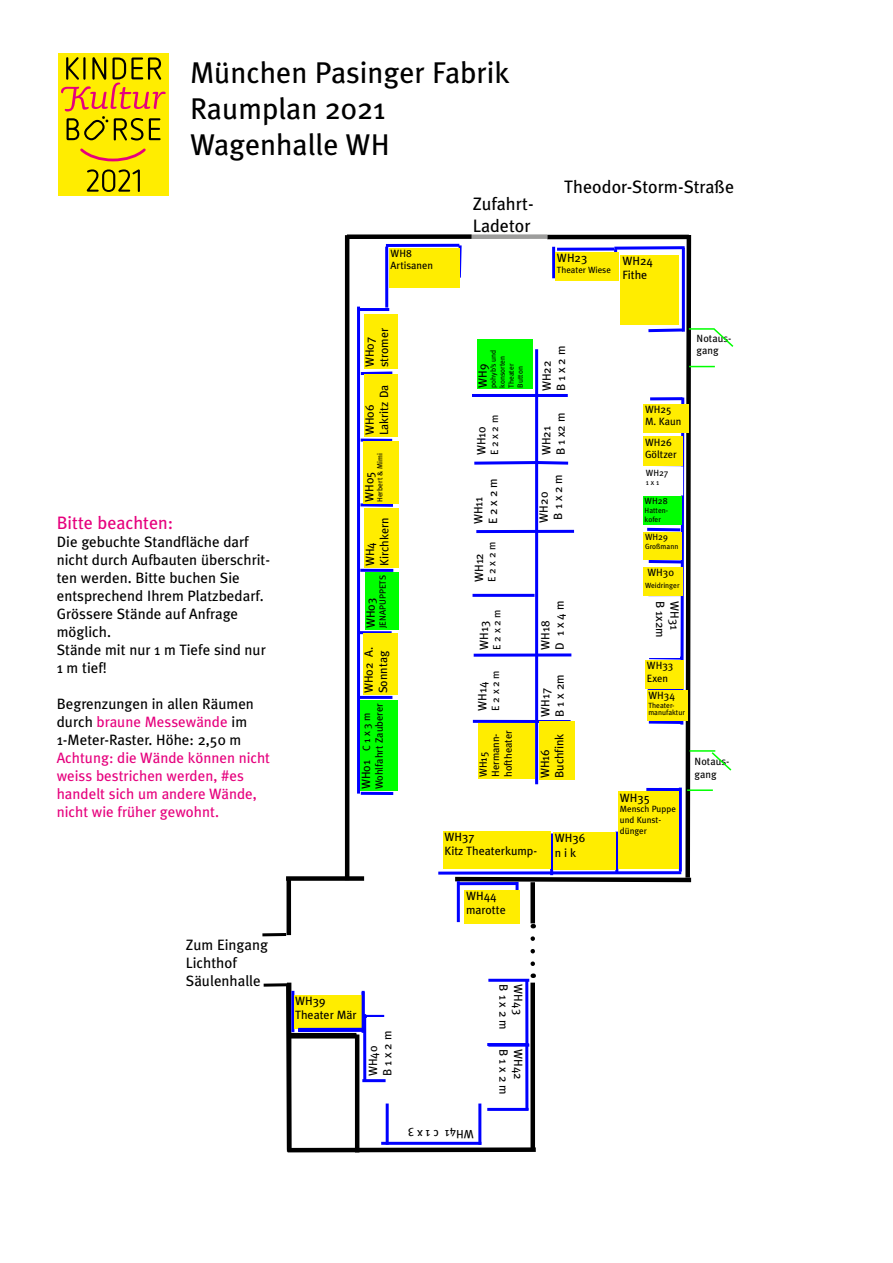
<style>
.page{position:relative;width:893px;height:1263px;background:#fff}
.page>*{position:absolute;margin:0;border:0;box-sizing:border-box;transform-origin:0 0}
.t1{font:30px/36px "Meta Plus";color:#000}
.t2{font:18px/21.6px "Meta Plus";color:#000}
.t3{font:18px "Meta Plus";color:#e6007d}
.t4{font:15px/18px "Meta Plus";color:#000}
.t5{font:15px/18px "Meta Plus";color:#e6007d}
.t6{font:12px/14.4px "Meta Plus";color:#000}
.t7{font:10.5px/12.6px "Meta Plus";color:#000}
.t8{font:9px/10.6px "Meta Plus";color:#000}
.t9{font:7.5px/9px "Meta Plus";color:#000}
.s1{color:#e6007d}
.s2{font-size:12px}
</style>
<div class="page">
<hr style="left:345px;top:235px;width:4px;height:645px;background:#000">
<div style="left:347px;top:234px;width:125px;height:5px;background:#000"></div>
<div style="left:286px;top:876px;width:78px;height:5px;background:#000"></div>
<hr style="left:287px;top:878px;width:4px;height:57px;background:#000">
<div style="left:530px;top:882px;width:5px;height:41px;background:#000"></div>
<hr style="left:357px;top:307px;width:3px;height:486px;background:#00f">
<svg style="left:438px;top:871px;width:13px;height:4px"></svg>
<hr style="left:516px;top:882px;width:3px;height:41px;background:#00f">
<hr style="left:457px;top:881px;width:3px;height:41px;background:#00f">
<hr style="left:457px;top:882px;width:61px;height:3px;background:#00f">
<svg style="left:360px;top:371px;width:33px;height:4px"></svg>
<hr style="left:361px;top:439px;width:31px;height:3px;background:#00f">
<svg style="left:360px;top:503px;width:33px;height:4px"></svg>
<hr style="left:360px;top:569px;width:33px;height:3px;background:#00f">
<hr style="left:359px;top:631px;width:33px;height:3px;background:#00f">
<hr style="left:360px;top:696px;width:32px;height:3px;background:#00f">
<hr style="left:361px;top:792px;width:32px;height:3px;background:#00f">
<hr style="left:360px;top:308px;width:29px;height:3px;background:#00f">
<div style="left:364px;top:315px;width:34px;height:54px;background:#ffed00"></div>
<div style="left:364px;top:374px;width:34px;height:63px;background:#ffed00"></div>
<hr style="left:385px;top:247px;width:3px;height:61px;background:#00f">
<hr style="left:386px;top:244px;width:73px;height:3px;background:#00f">
<div style="left:389px;top:248px;width:70px;height:40px;background:#ffed00"></div>
<div style="left:364px;top:441px;width:35px;height:63px;background:#ffed00"></div>
<div style="left:364px;top:508px;width:35px;height:60px;background:#ffed00"></div>
<div style="left:365px;top:572px;width:34px;height:58px;background:#0f0"></div>
<div style="left:363px;top:634px;width:35px;height:61px;background:#ffed00"></div>
<div style="left:464px;top:890px;width:56px;height:33px;background:#ffed00"></div>
<div style="left:443px;top:831px;width:107px;height:38px;background:#ffed00"></div>
<div style="left:360px;top:700px;width:38px;height:91px;background:#0f0"></div>
<svg style="left:451px;top:234px;width:283px;height:650px"></svg>
<svg style="left:264px;top:983px;width:19px;height:4px"></svg>
<hr style="left:262px;top:933px;width:24px;height:3px;background:#000">
<svg style="left:283px;top:938px;width:253px;height:215px"></svg>
<div style="left:58px;top:54px;width:111px;height:142px;background:#ffed00"></div>
<svg style="left:61px;top:57px;width:105px;height:83px"></svg>
<svg style="left:80px;top:148px;width:66px;height:14px"></svg>
<svg style="left:87px;top:169px;width:53px;height:23px"></svg>
<h1 class="t1" style="left:190px;top:55px;width:321px">München Pasinger Fabrik<br>Raumplan 2021<br>Wagenhalle WH</h1>
<p class="t7" style="left:391px;top:247px;width:44px">WH8<br>Artisanen</p>
<p class="t2" style="left:473px;top:193px;width:63px">Zufahrt-<br>Ladetor</p>
<p class="t2" style="left:564px;top:175px;width:171px">Theodor-Storm-Straße</p>
<p class="t6" style="left:557px;top:250px;width:32px">WH23</p>
<p class="t8" style="left:557px;top:264px;width:56px">Theater Wiese</p>
<p class="t6" style="left:622px;top:253px;width:32px">WH24<br>Fithe</p>
<p class="t3" style="left:57px;top:512px;width:118px">Bitte beachten:</p>
<p class="t4" style="left:57px;top:533px;width:215px">Die gebuchte Standfläche darf nicht durch Aufbauten überschrit&shy;ten werden. Bitte buchen Sie entsprechend Ihrem Platzbedarf.<br>Grössere Stände auf Anfrage möglich.<br>Stände mit nur 1 m Tiefe sind nur<br>1 m tief!</p>
<p class="t4" style="left:57px;top:695px;width:199px">Begrenzungen in allen Räumen durch <span class="s1">braune Messewände</span> im<br>1-Meter-Raster. Höhe: 2,50 m</p>
<p class="t5" style="left:57px;top:749px;width:215px">Achtung: die Wände können nicht weiss bestrichen werden, #es handelt sich um andere Wände, nicht wie früher gewohnt.</p>
<p class="t4" style="left:186px;top:936px;width:84px">Zum Eingang<br>Lichthof<br>Säulenhalle</p>
<p class="t6" style="left:362px;top:367px;width:41px;rotate:-90deg">WH07 stromer</p>
<p class="t6" style="left:362px;top:435px;width:52px;rotate:-90deg">WH06<br>Lakritz Da</p>
<p class="t9" style="left:375px;top:502px;width:50px;rotate:-90deg">Herbert &amp; Mimi</p>
<p class="t6" style="left:363px;top:566px;width:50px;rotate:-90deg">WH4<br>Kirchkern</p>
<p class="t6" style="left:363px;top:628px;width:32px;rotate:-90deg">WH03</p>
<p class="t6" style="left:362px;top:502px;width:32px;rotate:-90deg">WH05</p>
<p class="t8" style="left:377px;top:628px;width:55px;rotate:-90deg">JENAPUPPETS</p>
<p class="t6" style="left:361px;top:693px;width:48px;rotate:-90deg">WH02 A.<br>Sonntag</p>
<p class="t7" style="left:360px;top:789px;width:88px;rotate:-90deg"><span class="s2">WH01</span> C 1 x 3 m<br>Wohlfahrt Zauberer</p>
<p class="t9" style="left:489px;top:388px;width:40px;rotate:-90deg">pohyb’s und konsorten<br>Theater<br>Button</p>
<p class="t6" style="left:475px;top:388px;width:26px;rotate:-90deg">WH9</p>
<p class="t6" style="left:474px;top:455px;width:31px;rotate:-90deg">WH10</p>
<p class="t7" style="left:488px;top:455px;width:42px;rotate:-90deg">E 2 x 2 m</p>
<p class="t6" style="left:471px;top:524px;width:47px;rotate:-90deg">WH11<br>E 2 x 2 m</p>
<p class="t6" style="left:539px;top:391px;width:47px;rotate:-90deg">WH22<br>B 1 x 2 m</p>
<p class="t6" style="left:539px;top:455px;width:44px;rotate:-90deg">WH21<br>B 1 x2 m</p>
<p class="t6" style="left:536px;top:522px;width:50px;rotate:-90deg">WH20<br>B 1 x 2 m</p>
<p class="t6" style="left:472px;top:582px;width:31px;rotate:-90deg">WH12</p>
<p class="t7" style="left:486px;top:582px;width:42px;rotate:-90deg">E 2 x 2 m</p>
<p class="t6" style="left:476px;top:650px;width:30px;rotate:-90deg">WH13</p>
<p class="t7" style="left:491px;top:650px;width:42px;rotate:-90deg">E 2 x 2 m</p>
<p class="t6" style="left:475px;top:711px;width:31px;rotate:-90deg">WH14</p>
<p class="t7" style="left:489px;top:711px;width:42px;rotate:-90deg">E 2 x 2 m</p>
<p class="t7" style="left:477px;top:777px;width:48px;rotate:-90deg">WH15<br>Hermann&shy;hoftheater</p>
<p class="t6" style="left:538px;top:778px;width:46px;rotate:-90deg">WH16<br>Buchfink</p>
<p class="t6" style="left:538px;top:650px;width:50px;rotate:-90deg">WH18<br>D 1 x 4 m</p>
<p class="t6" style="left:538px;top:717px;width:44px;rotate:-90deg">WH17<br>B 1 x 2m</p>
<p class="t6" style="left:444px;top:829px;width:94px">WH37<br>Kitz Theaterkump-</p>
<p class="t6" style="left:555px;top:831px;width:32px">WH36 n i k</p>
<p class="t6" style="left:466px;top:888px;width:41px">WH44 marotte</p>
<p class="t6" style="left:295px;top:993px;width:63px">WH39<br>Theater Mär</p>
<p class="t6" style="left:366px;top:1076px;width:47px;rotate:-90deg">WH40<br>B 1 x 2 m</p>
<p class="t6" style="left:474px;top:1141px;width:67px;rotate:-180deg">WH41 c 1 x 3</p>
<p class="t6" style="left:511px;top:984px;width:47px;rotate:90deg">B 1 x 2 m</p>
<p class="t6" style="left:525px;top:984px;width:32px;rotate:90deg">WH43</p>
<p class="t6" style="left:511px;top:1049px;width:47px;rotate:90deg">B 1 x 2 m</p>
<p class="t6" style="left:525px;top:1049px;width:32px;rotate:90deg">WH42</p>
<p class="t7" style="left:697px;top:332px;width:36px">Notaus&shy;gang</p>
<p class="t7" style="left:645px;top:403px;width:38px">WH25<br>M. Kaun</p>
<p class="t7" style="left:645px;top:435px;width:33px">WH26<br>Göltzer</p>
<p class="t8" style="left:646px;top:467px;width:24px">WH27</p>
<p class="t9" style="left:646px;top:477px;width:15px">1 x 1</p>
<p class="t8" style="left:645px;top:496px;width:25px">WH28</p>
<p class="t9" style="left:645px;top:506px;width:25px">Hatten&shy;kofer</p>
<p class="t8" style="left:645px;top:532px;width:24px">WH29</p>
<p class="t9" style="left:645px;top:542px;width:35px">Großmann</p>
<p class="t7" style="left:647px;top:565px;width:28px">WH30</p>
<p class="t9" style="left:645px;top:581px;width:36px">Weidringer</p>
<p class="t6" style="left:668px;top:601px;width:38px;rotate:90deg">B 1x2m</p>
<p class="t6" style="left:682px;top:601px;width:30px;rotate:90deg">WH31</p>
<p class="t7" style="left:647px;top:659px;width:28px">WH33<br>Exen</p>
<p class="t7" style="left:648px;top:688px;width:28px">WH34</p>
<p class="t9" style="left:648px;top:701px;width:38px;line-height:7.5px">Theater&shy;manufaktur</p>
<p class="t6" style="left:620px;top:790px;width:32px">WH35</p>
<p class="t8" style="left:620px;top:804px;width:58px">Mensch Puppe und Kunst&shy;dünger</p>
<p class="t7" style="left:695px;top:755px;width:36px">Notaus&shy;gang</p>
</div>
